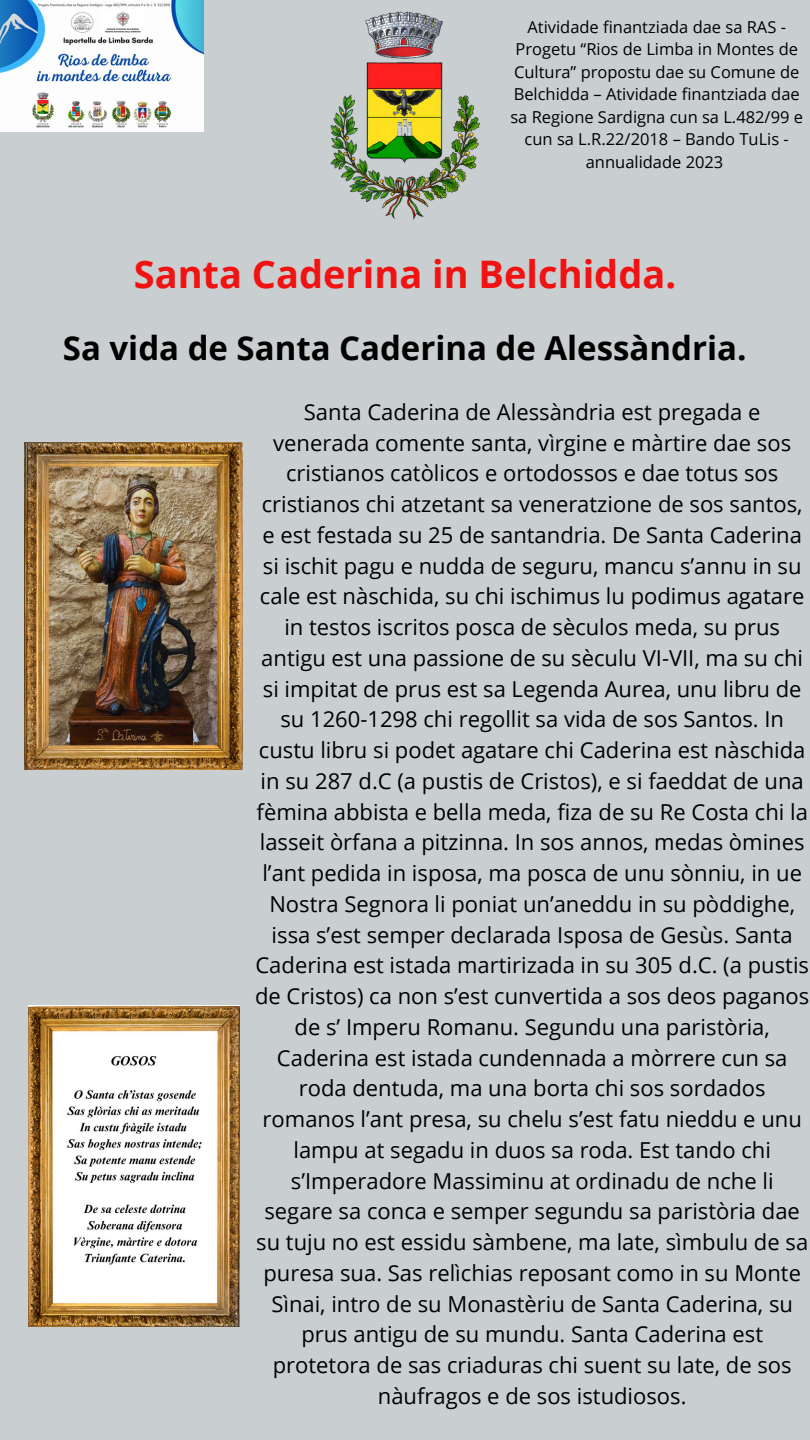
<style>
.page{position:relative;width:810px;height:1440px;background:#c9cfd0}
.page>*{position:absolute;margin:0;border:0;box-sizing:border-box;transform-origin:0 0}
.t1{font:700 38px "Open Sans";color:#f11212}
.t2{font:700 33px "Open Sans";color:#000}
.t3{font:22px/30.8px "Open Sans";color:#000;text-align:center}
.t4{font:16.5px/22.5px "Open Sans";color:#000;text-align:center}
</style>
<div class="page">
<img style="left:330px;top:12px;width:150px;height:208px">
<img style="left:25px;top:442px;width:217px;height:327px">
<img style="left:0;top:0;width:204px;height:132px">
<img style="left:28px;top:1005px;width:211px;height:322px">
<h3 class="t4" style="left:510px;top:15px;width:294px">Atividade finantziada dae sa RAS -<br>Progetu “Rios de Limba in Montes de<br>Cultura” propostu dae su Comune de<br>Belchidda – Atividade finantziada dae sa Regione Sardigna cun sa L.482/99 e cun sa L.R.22/2018 – Bando TuLis - annualidade 2023</h3>
<p class="t1" style="left:134px;top:247px;width:544px">Santa Caderina in Belchidda.</p>
<p class="t2" style="left:63px;top:324px;width:685px">Sa vida de Santa Caderina de Alessàndria.</p>
<h2 class="t3" style="left:255px;top:396px;width:556px">Santa Caderina de Alessàndria est pregada e venerada comente santa, vìrgine e màrtire dae sos cristianos catòlicos e ortodossos e dae totus sos cristianos chi atzetant sa veneratzione de sos santos, e est festada su 25 de santandria. De Santa Caderina si ischit pagu e nudda de seguru, mancu s’annu in su cale est nàschida, su chi ischimus lu podimus agatare in testos iscritos posca de sèculos meda, su prus antigu est una passione de su sèculu VI-VII, ma su chi si impitat de prus est sa Legenda Aurea, unu libru de su 1260-1298 chi regollit sa vida de sos Santos. In custu libru si podet agatare chi Caderina est nàschida in su 287 d.C (a pustis de Cristos), e si faeddat de una fèmina abbista e bella meda, fiza de su Re Costa chi la lasseit òrfana a pitzinna. In sos annos, medas òmines l’ant pedida in isposa, ma posca de unu sònniu, in ue Nostra Segnora li poniat un’aneddu in su pòddighe, issa s’est semper declarada Isposa de Gesùs. Santa Caderina est istada martirizada in su 305 d.C. (a pustis de Cristos) ca non s’est cunvertida a sos deos paganos de s’ Imperu Romanu. Segundu una paristòria, Caderina est istada cundennada a mòrrere cun sa roda dentuda, ma una borta chi sos sordados romanos l’ant presa, su chelu s’est fatu nieddu e unu lampu at segadu in duos sa roda. Est tando chi s’Imperadore Massiminu at ordinadu de nche li segare sa conca e semper segundu sa paristòria dae su tuju no est essidu sàmbene, ma late, sìmbulu de sa puresa sua. Sas relìchias reposant como in su Monte Sìnai, intro de su Monastèriu de Santa Caderina, su prus antigu de su mundu. Santa Caderina est protetora de sas criaduras chi suent su late, de sos nàufragos e de sos istudiosos.</h2>
</div>
